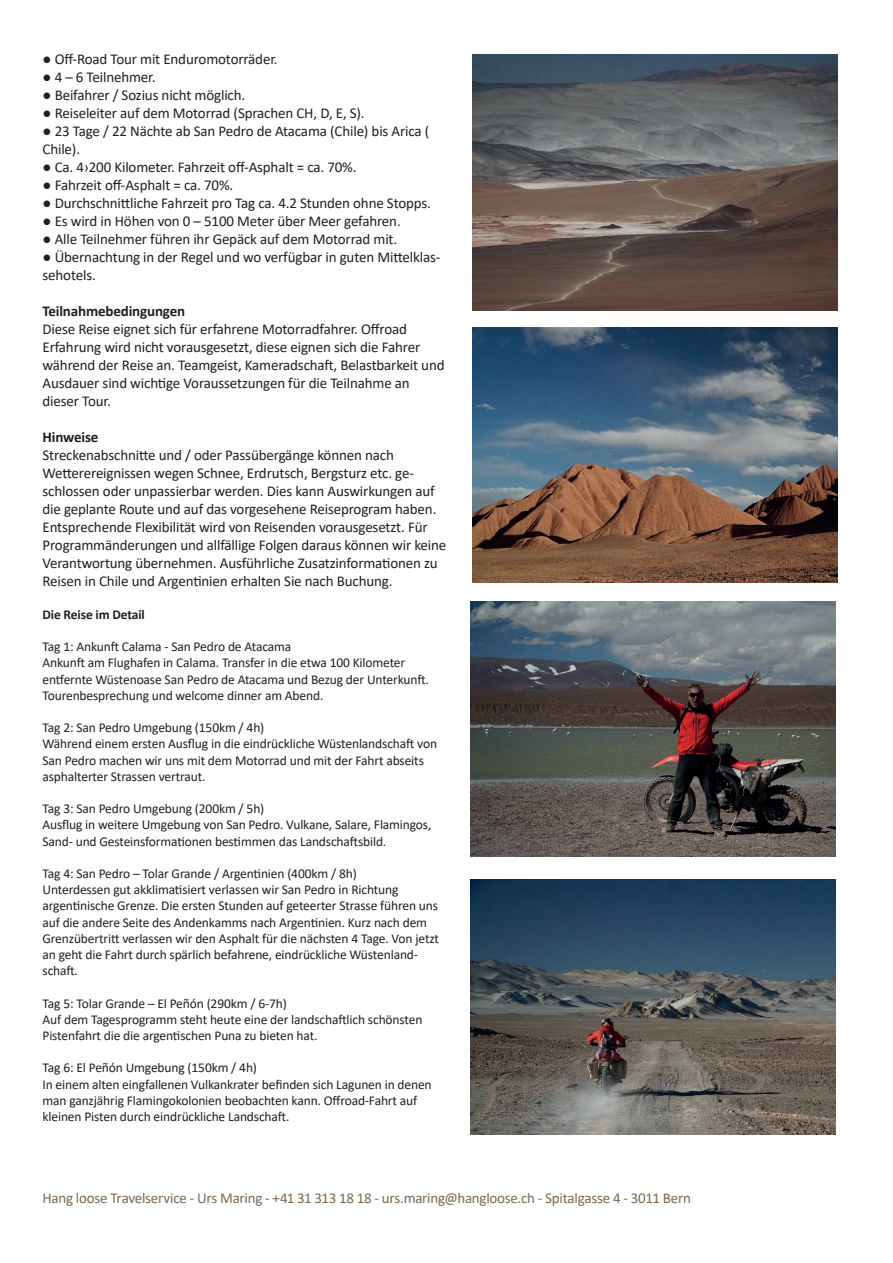
<style>
.page{position:relative;width:893px;height:1263px;background:#fff}
.page>*{position:absolute;margin:0;border:0;box-sizing:border-box;transform-origin:0 0}
.t1{font:15px/18px "Calibri";letter-spacing:-.01em;color:#231f20}
.t2{font:15px "Calibri";letter-spacing:-.015em;color:#7c6954}
.t3{font:700 15px "Calibri";letter-spacing:-.01em;color:#231f20}
.t4{font:13.5px/16.2px "Calibri";letter-spacing:-.01em;color:#231f20}
.t5{font:700 13.5px "Calibri";letter-spacing:-.01em;color:#231f20}
</style>
<div class="page">
<img style="left:472px;top:55px;width:366px;height:255px">
<img style="left:472px;top:327px;width:366px;height:255px">
<img style="left:470px;top:602px;width:366px;height:255px">
<img style="left:470px;top:879px;width:366px;height:255px">
<p class="t1" style="left:43px;top:50px;width:237px">● Off-Road Tour mit Enduromotorräder.</p>
<p class="t1" style="left:43px;top:68px;width:115px">● 4 – 6 Teilnehmer.</p>
<p class="t1" style="left:43px;top:86px;width:204px">● Beifahrer / Sozius nicht möglich.</p>
<p class="t1" style="left:43px;top:104px;width:324px">● Reiseleiter auf dem Motorrad (Sprachen CH, D, E, S).</p>
<p class="t1" style="left:43px;top:122px;width:388px">● 23 Tage / 22 Nächte ab San Pedro de Atacama (Chile) bis Arica (<br>Chile).</p>
<p class="t1" style="left:43px;top:158px;width:316px">● Ca. 4›200 Kilometer. Fahrzeit off-Asphalt = ca. 70%.</p>
<p class="t1" style="left:43px;top:176px;width:192px">● Fahrzeit off-Asphalt = ca. 70%.</p>
<p class="t1" style="left:43px;top:194px;width:390px">● Durchschnittliche Fahrzeit pro Tag ca. 4.2 Stunden ohne Stopps.</p>
<p class="t1" style="left:43px;top:212px;width:360px">● Es wird in Höhen von 0 – 5100 Meter über Meer gefahren.</p>
<p class="t1" style="left:43px;top:230px;width:356px">● Alle Teilnehmer führen ihr Gepäck auf dem Motorrad mit.</p>
<p class="t1" style="left:43px;top:248px;width:399px">● Übernachtung in der Regel und wo verfügbar in guten Mittelklas&shy;sehotels.</p>
<p class="t3" style="left:43px;top:301px;width:144px">Teilnahmebedingungen</p>
<p class="t1" style="left:43px;top:320px;width:404px">Diese Reise eignet sich für erfahrene Motorradfahrer. Offroad Erfahrung wird nicht vorausgesetzt, diese eignen sich die Fahrer während der Reise an. Teamgeist, Kameradschaft, Belastbarkeit und Ausdauer sind wichtige Voraussetzungen für die Teilnahme an dieser Tour.</p>
<p class="t3" style="left:43px;top:427px;width:57px">Hinweise</p>
<p class="t1" style="left:43px;top:446px;width:405px">Streckenabschnitte und / oder Passübergänge können nach Wetterereignissen wegen Schnee, Erdrutsch, Bergsturz etc. ge&shy;schlossen oder unpassierbar werden. Dies kann Auswirkungen auf die geplante Route und auf das vorgesehene Reiseprogram haben.<br>Entsprechende Flexibilität wird von Reisenden vorausgesetzt. Für Programmänderungen und allfällige Folgen daraus können wir keine Verantwortung übernehmen. Ausführliche Zusatzinformationen zu Reisen in Chile und Argentinien erhalten Sie nach Buchung.</p>
<p class="t5" style="left:43px;top:605px;width:104px">Die Reise im Detail</p>
<p class="t4" style="left:43px;top:638px;width:388px">Tag 1: Ankunft Calama - San Pedro de Atacama<br>Ankunft am Flughafen in Calama. Transfer in die etwa 100 Kilometer entfernte Wüstenoase San Pedro de Atacama und Bezug der Unterkunft.<br>Tourenbesprechung und welcome dinner am Abend.</p>
<p class="t4" style="left:43px;top:719px;width:396px">Tag 2: San Pedro Umgebung (150km / 4h)<br>Während einem ersten Ausflug in die eindrückliche Wüstenlandschaft von San Pedro machen wir uns mit dem Motorrad und mit der Fahrt abseits asphalterter Strassen vertraut.</p>
<p class="t4" style="left:43px;top:800px;width:390px">Tag 3: San Pedro Umgebung (200km / 5h)<br>Ausflug in weitere Umgebung von San Pedro. Vulkane, Salare, Flamingos,<br>Sand- und Gesteinsformationen bestimmen das Landschaftsbild.</p>
<p class="t4" style="left:43px;top:865px;width:398px">Tag 4: San Pedro – Tolar Grande / Argentinien (400km / 8h)<br>Unterdessen gut akklimatisiert verlassen wir San Pedro in Richtung argentinische Grenze. Die ersten Stunden auf geteerter Strasse führen uns auf die andere Seite des Andenkamms nach Argentinien. Kurz nach dem Grenzübertritt verlassen wir den Asphalt für die nächsten 4 Tage. Von jetzt an geht die Fahrt durch spärlich befahrene, eindrückliche Wüstenland&shy;schaft.</p>
<p class="t4" style="left:43px;top:995px;width:381px">Tag 5: Tolar Grande – El Peñón (290km / 6-7h)<br>Auf dem Tagesprogramm steht heute eine der landschaftlich schönsten<br>Pistenfahrt die die argentischen Puna zu bieten hat.</p>
<p class="t4" style="left:43px;top:1059px;width:391px">Tag 6: El Peñón Umgebung (150km / 4h)<br>In einem alten eingfallenen Vulkankrater befinden sich Lagunen in denen man ganzjährig Flamingokolonien beobachten kann. Offroad-Fahrt auf kleinen Pisten durch eindrückliche Landschaft.</p>
<p class="t2" style="left:43px;top:1187px;width:650px">Hang loose Travelservice - Urs Maring - +41 31 313 18 18 - urs.maring@hangloose.ch - Spitalgasse 4 - 3011 Bern</p>
</div>
